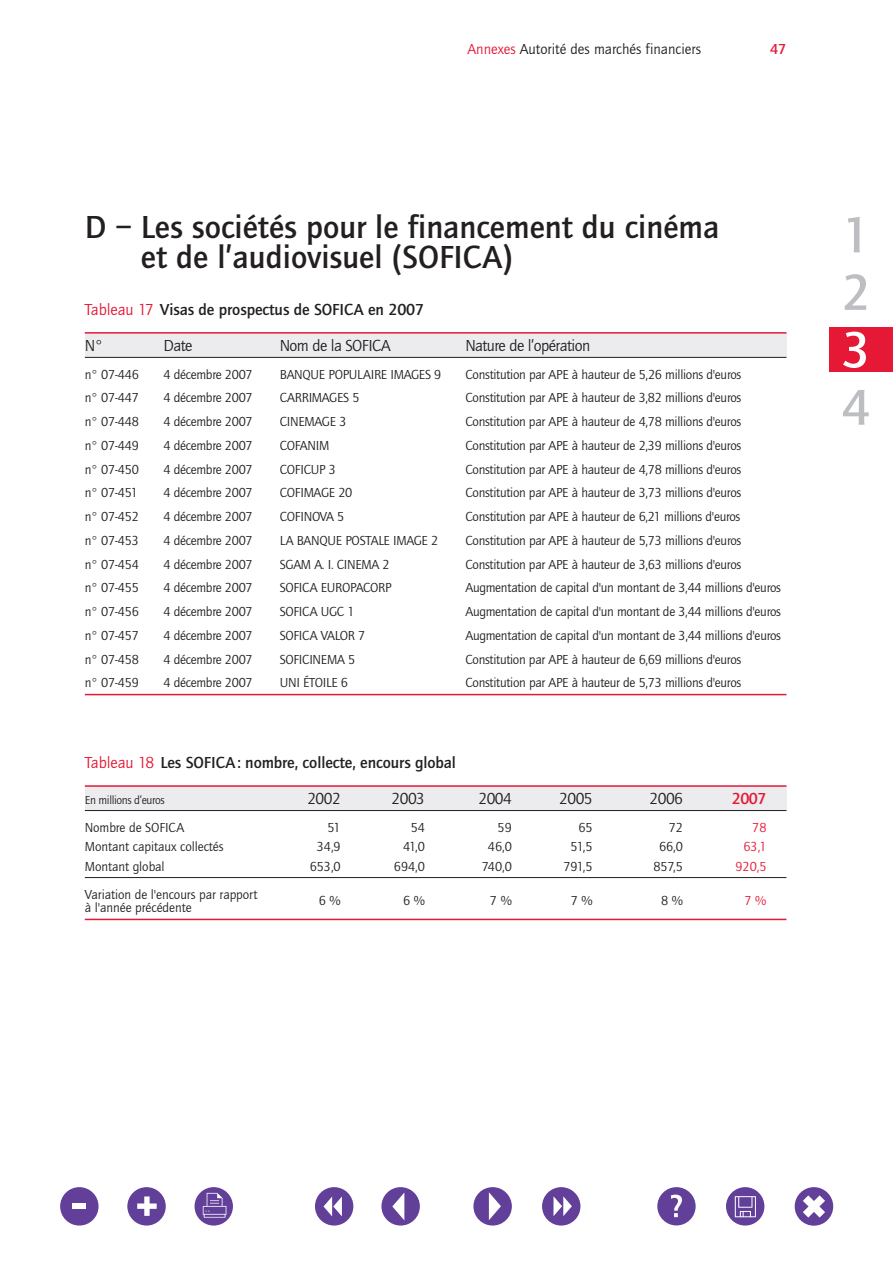
<style>
.page{position:relative;width:893px;height:1263px;background:#fff}
.page>*{position:absolute;margin:0;border:0;box-sizing:border-box;transform-origin:0 0}
.t1{font:500 52.05px/57.4px "Quay Sans";color:#bdbec1}
.t2{font:500 52.05px "Quay Sans";color:#fff}
.t3{font:500 33px/30px "Quay Sans";color:#231f20}
.t4{font:500 16.5px/36px "Quay Sans";letter-spacing:-.005em;color:#231f20}
.t5{font:16.5px "Quay Sans";letter-spacing:-.03em;color:#231f20}
.t6{font:500 16.5px "Quay Sans";color:#e51836}
.t7{font:15px "Quay Sans";color:#231f20}
.t8{font:500 15px "Quay Sans";color:#e51836}
.t9{font:13.5px "Quay Sans";letter-spacing:-.02em;color:#231f20}
.t10{font:13.5px "Quay Sans";letter-spacing:-.005em;color:#e51836}
.t11{font:12px "Quay Sans";letter-spacing:-.03em;color:#231f20}
.s1{color:#e51836}
.s2{font-weight:400;color:#e51836}
.s3{font-weight:400}
</style>
<div class="page">
<div style="left:726px;top:1187px;width:38px;height:38px;background:#623f99;border-radius:50%"></div>
<svg style="left:735px;top:1196px;width:21px;height:21px"></svg>
<div style="left:195px;top:1187px;width:38px;height:38px;background:#623f99;border-radius:50%"></div>
<svg style="left:203px;top:1193px;width:23px;height:24px"></svg>
<div style="left:473px;top:1187px;width:39px;height:38px;background:#623f99;border-radius:50%"></div>
<svg style="left:489px;top:1192px;width:12px;height:28px"></svg>
<div style="left:381px;top:1187px;width:39px;height:38px;background:#623f99;border-radius:50%"></div>
<svg style="left:392px;top:1193px;width:12px;height:27px"></svg>
<div style="left:542px;top:1187px;width:38px;height:38px;background:#623f99;border-radius:50%"></div>
<svg style="left:553px;top:1196px;width:19px;height:20px"></svg>
<div style="left:315px;top:1187px;width:38px;height:38px;background:#623f99;border-radius:50%"></div>
<svg style="left:323px;top:1196px;width:19px;height:20px"></svg>
<div style="left:127px;top:1187px;width:39px;height:38px;background:#623f99;border-radius:50%"></div>
<svg style="left:137px;top:1196px;width:20px;height:20px"></svg>
<div style="left:60px;top:1187px;width:39px;height:38px;background:#623f99;border-radius:50%"></div>
<div style="left:73px;top:1203px;width:13px;height:6px;background:#fff"></div>
<svg style="left:657px;top:1187px;width:39px;height:38px"></svg>
<svg style="left:795px;top:1187px;width:38px;height:39px"></svg>
<div style="left:829px;top:327px;width:64px;height:45px;background:#e51836"></div>
<div style="left:85px;top:333px;width:701px;height:25px;background:#ececee"></div>
<div style="left:85px;top:786px;width:701px;height:24px;background:#ececee"></div>
<hr style="left:85px;top:332px;width:701px;height:2px;background:#e51836">
<hr style="left:85px;top:357px;width:701px;height:1px;background:#231f20">
<hr style="left:85px;top:694px;width:701px;height:1px;background:#e51836">
<hr style="left:85px;top:785px;width:701px;height:2px;background:#e51836">
<hr style="left:85px;top:810px;width:701px;height:1px;background:#231f20">
<hr style="left:85px;top:877px;width:701px;height:1px;background:#231f20">
<hr style="left:85px;top:919px;width:701px;height:1px;background:#e51836">
<p class="t7" style="left:468px;top:44px;width:235px"><span class="s1">Annexes</span> Autorité des marchés financiers</p>
<p class="t8" style="left:770px;top:44px;width:18px">47</p>
<h2 class="t3" style="left:141px;top:215px;width:580px;text-indent:-56px">D – Les sociétés pour le financement du cinéma et de l’audiovisuel (SOFICA)</h2>
<p class="t4" style="left:85px;top:292px;width:341px"><span class="s2">Tableau 17</span> Visas de prospectus de SOFICA en 2007<br><span class="s3">N°</span></p>
<p class="t5" style="left:163px;top:339px;width:31px">Date</p>
<p class="t5" style="left:280px;top:339px;width:113px">Nom de la SOFICA</p>
<p class="t5" style="left:465px;top:339px;width:126px">Nature de l’opération</p>
<p class="t9" style="left:85px;top:369px;width:56px">n° 07-446</p>
<p class="t9" style="left:163px;top:369px;width:91px">4 décembre 2007</p>
<p class="t9" style="left:280px;top:369px;width:163px">BANQUE POPULAIRE IMAGES 9</p>
<p class="t9" style="left:466px;top:369px;width:277px">Constitution par APE à hauteur de 5,26 millions d'euros</p>
<p class="t9" style="left:85px;top:393px;width:56px">n° 07-447</p>
<p class="t9" style="left:163px;top:393px;width:91px">4 décembre 2007</p>
<p class="t9" style="left:280px;top:393px;width:81px">CARRIMAGES 5</p>
<p class="t9" style="left:465px;top:393px;width:277px">Constitution par APE à hauteur de 3,82 millions d'euros</p>
<p class="t9" style="left:85px;top:416px;width:56px">n° 07-448</p>
<p class="t9" style="left:163px;top:416px;width:91px">4 décembre 2007</p>
<p class="t9" style="left:280px;top:416px;width:68px">CINEMAGE 3</p>
<p class="t9" style="left:465px;top:416px;width:277px">Constitution par APE à hauteur de 4,78 millions d'euros</p>
<p class="t9" style="left:85px;top:440px;width:56px">n° 07-449</p>
<p class="t9" style="left:163px;top:440px;width:91px">4 décembre 2007</p>
<p class="t9" style="left:280px;top:440px;width:51px">COFANIM</p>
<p class="t9" style="left:465px;top:440px;width:277px">Constitution par APE à hauteur de 2,39 millions d'euros</p>
<p class="t9" style="left:85px;top:464px;width:56px">n° 07-450</p>
<p class="t9" style="left:163px;top:464px;width:91px">4 décembre 2007</p>
<p class="t9" style="left:280px;top:464px;width:58px">COFICUP 3</p>
<p class="t9" style="left:465px;top:464px;width:277px">Constitution par APE à hauteur de 4,78 millions d'euros</p>
<p class="t9" style="left:85px;top:488px;width:55px">n° 07-451</p>
<p class="t9" style="left:163px;top:488px;width:91px">4 décembre 2007</p>
<p class="t9" style="left:280px;top:488px;width:74px">COFIMAGE 20</p>
<p class="t9" style="left:465px;top:488px;width:277px">Constitution par APE à hauteur de 3,73 millions d'euros</p>
<p class="t9" style="left:85px;top:511px;width:56px">n° 07-452</p>
<p class="t9" style="left:163px;top:511px;width:91px">4 décembre 2007</p>
<p class="t9" style="left:280px;top:511px;width:66px">COFINOVA 5</p>
<p class="t9" style="left:466px;top:511px;width:276px">Constitution par APE à hauteur de 6,21 millions d'euros</p>
<p class="t9" style="left:85px;top:535px;width:56px">n° 07-453</p>
<p class="t9" style="left:163px;top:535px;width:91px">4 décembre 2007</p>
<p class="t9" style="left:280px;top:535px;width:160px">LA BANQUE POSTALE IMAGE 2</p>
<p class="t9" style="left:465px;top:535px;width:277px">Constitution par APE à hauteur de 5,73 millions d'euros</p>
<p class="t9" style="left:85px;top:559px;width:56px">n° 07-454</p>
<p class="t9" style="left:163px;top:559px;width:91px">4 décembre 2007</p>
<p class="t9" style="left:280px;top:559px;width:112px">SGAM A. I. CINEMA 2</p>
<p class="t9" style="left:465px;top:559px;width:277px">Constitution par APE à hauteur de 3,63 millions d'euros</p>
<p class="t9" style="left:85px;top:583px;width:56px">n° 07-455</p>
<p class="t9" style="left:163px;top:583px;width:91px">4 décembre 2007</p>
<p class="t9" style="left:280px;top:583px;width:113px">SOFICA EUROPACORP</p>
<p class="t9" style="left:465px;top:583px;width:317px">Augmentation de capital d'un montant de 3,44 millions d'euros</p>
<p class="t9" style="left:85px;top:606px;width:56px">n° 07-456</p>
<p class="t9" style="left:163px;top:606px;width:91px">4 décembre 2007</p>
<p class="t9" style="left:280px;top:606px;width:76px">SOFICA UGC 1</p>
<p class="t9" style="left:465px;top:606px;width:317px">Augmentation de capital d'un montant de 3,44 millions d'euros</p>
<p class="t9" style="left:85px;top:630px;width:56px">n° 07-457</p>
<p class="t9" style="left:163px;top:630px;width:91px">4 décembre 2007</p>
<p class="t9" style="left:280px;top:630px;width:87px">SOFICA VALOR 7</p>
<p class="t9" style="left:465px;top:630px;width:317px">Augmentation de capital d'un montant de 3,44 millions d'euros</p>
<p class="t9" style="left:85px;top:654px;width:56px">n° 07-458</p>
<p class="t9" style="left:163px;top:654px;width:91px">4 décembre 2007</p>
<p class="t9" style="left:280px;top:654px;width:77px">SOFICINEMA 5</p>
<p class="t9" style="left:465px;top:654px;width:277px">Constitution par APE à hauteur de 6,69 millions d'euros</p>
<p class="t9" style="left:85px;top:678px;width:56px">n° 07-459</p>
<p class="t9" style="left:163px;top:678px;width:91px">4 décembre 2007</p>
<p class="t9" style="left:280px;top:678px;width:70px">UNI ÉTOILE 6</p>
<p class="t9" style="left:465px;top:678px;width:277px">Constitution par APE à hauteur de 5,73 millions d'euros</p>
<p class="t4" style="left:85px;top:745px;width:373px"><span class="s2">Tableau 18</span> Les SOFICA : nombre, collecte, encours global</p>
<p class="t11" style="left:85px;top:795px;width:81px">En millions d’euros</p>
<p class="t5" style="left:307px;top:792px;width:35px">2002</p>
<p class="t5" style="left:392px;top:792px;width:35px">2003</p>
<p class="t5" style="left:478px;top:792px;width:35px">2004</p>
<p class="t5" style="left:559px;top:792px;width:35px">2005</p>
<p class="t5" style="left:650px;top:792px;width:35px">2006</p>
<p class="t6" style="left:732px;top:792px;width:36px">2007</p>
<p class="t9" style="left:85px;top:822px;width:101px">Nombre de SOFICA</p>
<p class="t9" style="left:327px;top:822px;width:15px">51</p>
<p class="t9" style="left:411px;top:822px;width:16px">54</p>
<p class="t9" style="left:498px;top:822px;width:16px">59</p>
<p class="t9" style="left:578px;top:822px;width:16px">65</p>
<p class="t9" style="left:669px;top:822px;width:16px">72</p>
<p class="t10" style="left:752px;top:822px;width:16px">78</p>
<p class="t9" style="left:85px;top:841px;width:140px">Montant capitaux collectés</p>
<p class="t9" style="left:317px;top:841px;width:25px">34,9</p>
<p class="t9" style="left:403px;top:841px;width:23px">41,0</p>
<p class="t9" style="left:488px;top:841px;width:25px">46,0</p>
<p class="t9" style="left:570px;top:841px;width:24px">51,5</p>
<p class="t9" style="left:659px;top:841px;width:25px">66,0</p>
<p class="t10" style="left:743px;top:841px;width:24px">63,1</p>
<p class="t9" style="left:85px;top:861px;width:81px">Montant global</p>
<p class="t9" style="left:310px;top:861px;width:32px">653,0</p>
<p class="t9" style="left:394px;top:861px;width:32px">694,0</p>
<p class="t9" style="left:482px;top:861px;width:31px">740,0</p>
<p class="t9" style="left:563px;top:861px;width:31px">791,5</p>
<p class="t9" style="left:653px;top:861px;width:31px">857,5</p>
<p class="t10" style="left:735px;top:861px;width:32px">920,5</p>
<p class="t9" style="left:85px;top:889px;width:174px">Variation de l'encours par rapport</p>
<p class="t9" style="left:319px;top:895px;width:23px">6 %</p>
<p class="t9" style="left:403px;top:895px;width:23px">6 %</p>
<p class="t9" style="left:490px;top:895px;width:23px">7 %</p>
<p class="t9" style="left:571px;top:895px;width:23px">7 %</p>
<p class="t9" style="left:661px;top:895px;width:23px">8 %</p>
<p class="t10" style="left:744px;top:895px;width:23px">7 %</p>
<p class="t9" style="left:85px;top:902px;width:108px">à l'année précédente</p>
<h1 class="t1" style="left:842px;top:210px;width:30px">1<br>2</h1>
<h1 class="t2" style="left:842px;top:330px;width:30px">3</h1>
<h1 class="t1" style="left:842px;top:383px;width:30px">4</h1>
</div>
